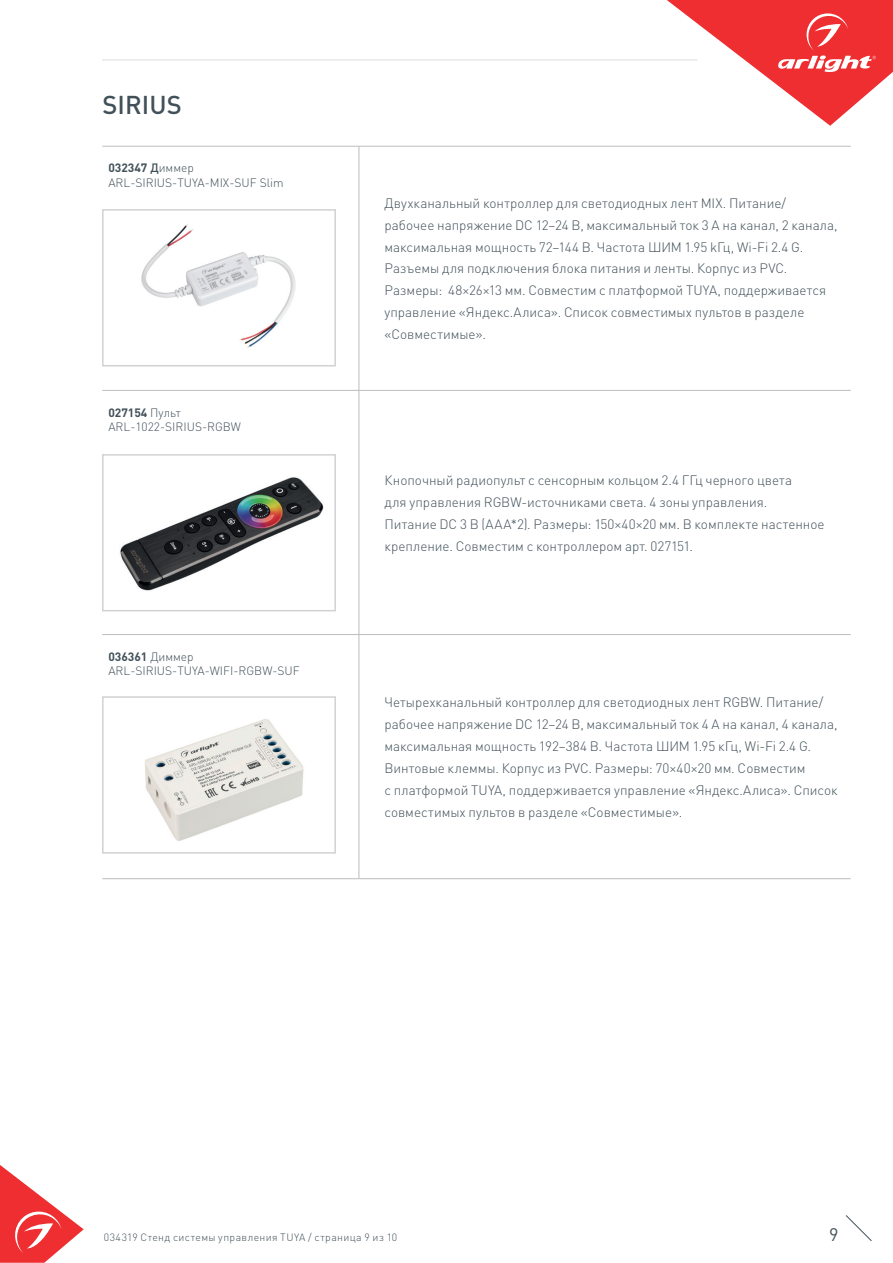
<style>
.page{position:relative;width:893px;height:1263px;background:#fff}
.page>*{position:absolute;margin:0;border:0;box-sizing:border-box;transform-origin:0 0}
.t1{font:500 25.5px "DIN Pro";letter-spacing:.005em;color:#425159}
.t2{font:18px "DIN Pro";color:#425159}
.t3{font:300 13.5px/21.9px "DIN Pro";color:#425159}
.t4{font:300 12px/14.4px "DIN Pro";color:#425159}
.t5{font:300 10.5px "DIN Pro";letter-spacing:.04em;color:#425159}
.s1{font-weight:700}
.s2{font-weight:500}
</style>
<div class="page">
<svg style="left:0;top:1165px;width:84px;height:98px"></svg>
<svg style="left:845px;top:1215px;width:27px;height:26px"></svg>
<svg style="left:667px;top:0;width:226px;height:126px"></svg>
<hr style="left:102px;top:60px;width:595px;height:1px;background:#dcdddf">
<hr style="left:102px;top:146px;width:257px;height:1px;background:#bcbdc0">
<hr style="left:359px;top:146px;width:492px;height:1px;background:#bcbdc0">
<hr style="left:359px;top:146px;width:1px;height:244px;background:#bcbdc0">
<hr style="left:102px;top:390px;width:257px;height:1px;background:#bcbdc0">
<hr style="left:359px;top:390px;width:492px;height:1px;background:#bcbdc0">
<hr style="left:359px;top:391px;width:1px;height:243px;background:#bcbdc0">
<hr style="left:102px;top:634px;width:257px;height:1px;background:#bcbdc0">
<hr style="left:359px;top:634px;width:492px;height:1px;background:#bcbdc0">
<hr style="left:359px;top:635px;width:1px;height:243px;background:#bcbdc0">
<hr style="left:102px;top:878px;width:257px;height:1px;background:#bcbdc0">
<hr style="left:359px;top:878px;width:492px;height:1px;background:#bcbdc0">
<img style="left:141px;top:224px;width:155px;height:124px">
<div style="left:102px;top:209px;width:234px;height:157px;border:2px solid #d1d2d4"></div>
<img style="left:120px;top:477px;width:204px;height:114px">
<div style="left:102px;top:454px;width:234px;height:157px;border:2px solid #d1d2d4"></div>
<img style="left:144px;top:719px;width:160px;height:122px">
<div style="left:102px;top:696px;width:234px;height:158px;border:2px solid #d1d2d4"></div>
<h1 class="t1" style="left:102px;top:87px;width:81px">SIRIUS</h1>
<p class="t4" style="left:108px;top:160px;width:177px"><span class="s1">032347</span> <span class="s2">Д</span>иммер<br>ARL-SIRIUS-TUYA-MIX-SUF Slim</p>
<p class="t4" style="left:108px;top:404px;width:134px"><span class="s1">027154</span> Пульт<br>ARL-1022-SIRIUS-RGBW</p>
<p class="t4" style="left:108px;top:649px;width:193px"><span class="s1">036361</span> Диммер<br>ARL-SIRIUS-TUYA-WIFI-RGBW-SUF</p>
<p class="t3" style="left:384px;top:191px;width:455px">Двухканальный контроллер для светодиодных лент MIX. Питание/ рабочее напряжение DC 12–24 В, максимальный ток 3 A на канал, 2 канала, максимальная мощность 72–144 В. Частота ШИМ 1.95 kГц, Wi-Fi 2.4 G.<br>Разъемы для подключения блока питания и ленты. Корпус из PVC.<br>Размеры: 48×26×13 мм. Cовместим с платформой TUYA, поддерживается управление «Яндекс.Алиса». Список совместимых пультов в разделе «Совместимые».</p>
<p class="t3" style="left:384px;top:468px;width:442px">Кнопочный радиопульт с сенсорным кольцом 2.4 ГГц черного цвета<br>для управления RGBW-источниками света. 4 зоны управления.<br>Питание DC 3 В (AAA*2). Размеры: 150×40×20 мм. В комплекте настенное крепление. Совместим с контроллером арт. 027151.</p>
<p class="t3" style="left:384px;top:691px;width:455px">Четырехканальный контроллер для светодиодных лент RGBW. Питание/ рабочее напряжение DC 12–24 В, максимальный ток 4 A на канал, 4 канала, максимальная мощность 192–384 В. Частота ШИМ 1.95 кГц, Wi-Fi 2.4 G.<br>Винтовые клеммы. Корпус из PVC. Размеры: 70×40×20 мм. Cовместим<br>с платформой TUYA, поддерживается управление «Яндекс.Алиса». Список совместимых пультов в разделе «Совместимые».</p>
<p class="t5" style="left:104px;top:1230px;width:295px">034319 Стенд cистемы управления TUYA / страница 9 из 10</p>
<h2 class="t2" style="left:829px;top:1222px;width:11px">9</h2>
</div>
